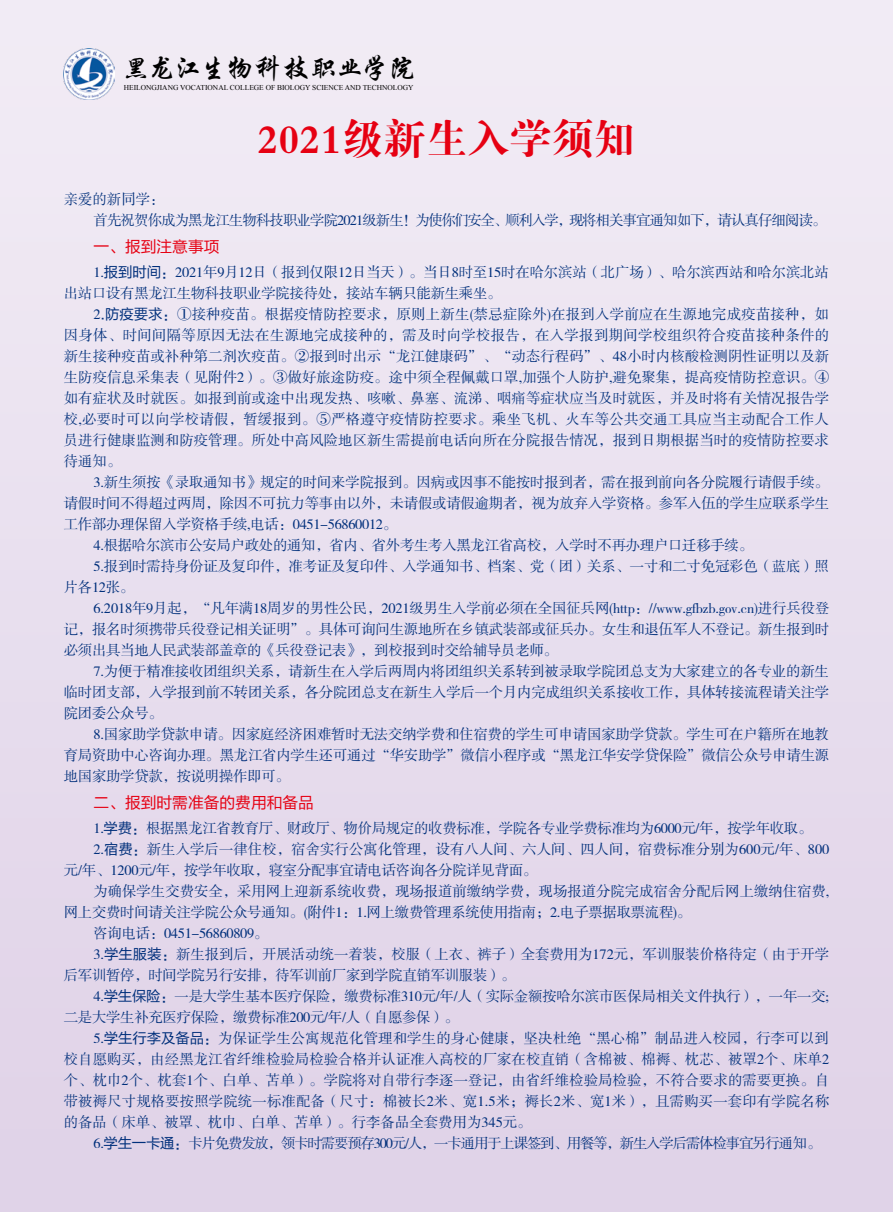
<style>
.page{position:relative;width:893px;height:1212px;background:#fff}
.page>*{position:absolute;margin:0;border:0;box-sizing:border-box;transform-origin:0 0}
.t1{font:42px "FZDBSJW GB1 0";color:#e60012}
.t2{font:27.9px "FZXKJW GB1 0";letter-spacing:-.075em;color:#000}
.t3{font:15.75px "FZLTHK GBK1 0";color:#e60012}
.t4{font:14.4px/21px "FZSSJW GB1 0";letter-spacing:-.015em;color:#002f7b}
.t5{font:14.4px "FZSSJW GB1 0";letter-spacing:.005em;color:#002f7b}
.t6{font:14.4px "FZSSJW GB1 0";letter-spacing:.01em;color:#002f7b}
.t7{font:14.4px/21px "FZSSJW GB1 0";letter-spacing:-.06em;color:#002f7b}
.t8{font:14.4px "FZSSJW GB1 0";letter-spacing:-.08em;color:#002f7b}
.t9{font:7.5px "Times New Roman";color:#000}
.s1{font-family:"FZLTHK GBK1 0"}
</style>
<div class="page">
<img style="left:0;top:0;width:893px;height:1212px">
<img style="left:64px;top:49px;width:51px;height:51px">
<h2 class="t2" style="left:122px;top:54px;width:294px">黑龙江生物科技职业学院</h2>
<p class="t9" style="left:124px;top:83px;width:291px">HEILONGJIANG VOCATIONAL COLLEGE OF BIOLOGY SCIENCE AND TECHNOLOGY</p>
<h1 class="t1" style="left:257px;top:116px;width:380px">2021级新生入学须知</h1>
<p class="t7" style="left:94px;top:189px;width:735px;text-indent:-30px">亲爱的新同学：<br>首先祝贺你成为黑龙江生物科技职业学院2021级新生！为使你们安全、顺利入学，现将相关事宜通知如下，请认真仔细阅读。</p>
<p class="t3" style="left:94px;top:238px;width:127px">一、报到注意事项</p>
<p class="t4" style="left:64px;top:262px;width:767px;text-indent:30px">1.<span class="s1">报到时间：</span>2021年9月12日（报到仅限12日当天）。当日8时至15时在哈尔滨站（北广场）、哈尔滨西站和哈尔滨北站出站口设有黑龙江生物科技职业学院接待处，接站车辆只能新生乘坐。</p>
<p class="t4" style="left:64px;top:304px;width:767px;text-align:justify;text-indent:30px">2<span class="s1">.防疫要求：</span>①接种疫苗。根据疫情防控要求，原则上新生(禁忌症除外)在报到入学前应在生源地完成疫苗接种，如因身体、时间间隔等原因无法在生源地完成接种的，需及时向学校报告，在入学报到期间学校组织符合疫苗接种条件的新生接种疫苗或补种第二剂次疫苗。②报到时出示“龙江健康码”、“动态行程码”、48小时内核酸检测阴性证明以及新生防疫信息采集表（见附件2）。③做好旅途防疫。途中须全程佩戴口罩,加强个人防护,避免聚集，提高疫情防控意识。④如有症状及时就医。如报到前或途中出现发热、咳嗽、鼻塞、流涕、咽痛等症状应当及时就医，并及时将有关情况报告学校,必要时可以向学校请假，暂缓报到。⑤严格遵守疫情防控要求。乘坐飞机、火车等公共交通工具应当主动配合工作人员进行健康监测和防疫管理。所处中高风险地区新生需提前电话向所在分院报告情况，报到日期根据当时的疫情防控要求待通知。</p>
<p class="t4" style="left:94px;top:472px;width:737px">3.新生须按《录取通知书》规定的时间来学院报到。因病或因事不能按时报到者，需在报到前向各分院履行请假手续。</p>
<p class="t4" style="left:64px;top:493px;width:767px">请假时间不得超过两周，除因不可抗力等事由以外，未请假或请假逾期者，视为放弃入学资格。参军入伍的学生应联系学生</p>
<p class="t4" style="left:64px;top:514px;width:335px">工作部办理保留入学资格手续,电话：0451-56860012。</p>
<p class="t4" style="left:94px;top:535px;width:661px">4.根据哈尔滨市公安局户政处的通知，省内、省外考生考入黑龙江省高校，入学时不再办理户口迁移手续。</p>
<p class="t4" style="left:94px;top:556px;width:737px">5.报到时需持身份证及复印件，准考证及复印件、入学通知书、档案、党（团）关系、一寸和二寸免冠彩色（蓝底）照</p>
<p class="t4" style="left:64px;top:577px;width:72px">片各12张。</p>
<p class="t4" style="left:94px;top:598px;width:737px">6.2018年9月起，“凡年满18周岁的男性公民，2021级男生入学前必须在全国征兵网(http：//www.gfbzb.gov.cn)进行兵役登</p>
<p class="t4" style="left:64px;top:619px;width:767px">记，报名时须携带兵役登记相关证明”。具体可询问生源地所在乡镇武装部或征兵办。女生和退伍军人不登记。新生报到时</p>
<p class="t4" style="left:64px;top:640px;width:496px">必须出具当地人民武装部盖章的《兵役登记表》，到校报到时交给辅导员老师。</p>
<p class="t4" style="left:94px;top:661px;width:737px">7.为便于精准接收团组织关系，请新生在入学后两周内将团组织关系转到被录取学院团总支为大家建立的各专业的新生</p>
<p class="t4" style="left:64px;top:682px;width:767px">临时团支部，入学报到前不转团关系，各分院团总支在新生入学后一个月内完成组织关系接收工作，具体转接流程请关注学</p>
<p class="t4" style="left:64px;top:703px;width:101px">院团委公众号。</p>
<p class="t4" style="left:94px;top:724px;width:737px">8.国家助学贷款申请。因家庭经济困难暂时无法交纳学费和住宿费的学生可申请国家助学贷款。学生可在户籍所在地教</p>
<p class="t4" style="left:64px;top:745px;width:767px">育局资助中心咨询办理。黑龙江省内学生还可通过“华安助学”微信小程序或“黑龙江华安学贷保险”微信公众号申请生源</p>
<p class="t4" style="left:64px;top:766px;width:228px">地国家助学贷款，按说明操作即可。</p>
<p class="t3" style="left:94px;top:794px;width:222px">二、报到时需准备的费用和备品</p>
<p class="t4" style="left:94px;top:819px;width:720px">1.<span class="s1">学费：</span>根据黑龙江省教育厅、财政厅、物价局规定的收费标准，学院各专业学费标准均为6000元/年，按学年收取。</p>
<p class="t5" style="left:94px;top:842px;width:737px">2.<span class="s1">宿费：</span>新生入学后一律住校，宿舍实行公寓化管理，设有八人间、六人间、四人间，宿费标准分别为600元/年、800</p>
<p class="t4" style="left:64px;top:861px;width:475px">元/年、1200元/年，按学年收取，寝室分配事宜请电话咨询各分院详见背面。</p>
<p class="t4" style="left:94px;top:882px;width:737px">为确保学生交费安全，采用网上迎新系统收费，现场报道前缴纳学费，现场报道分院完成宿舍分配后网上缴纳住宿费,</p>
<p class="t4" style="left:64px;top:902px;width:629px">网上交费时间请关注学院公众号通知。(附件1：1.网上缴费管理系统使用指南；2.电子票据取票流程)。</p>
<p class="t4" style="left:94px;top:923px;width:176px">咨询电话：0451-56860809。</p>
<p class="t4" style="left:94px;top:944px;width:737px">3.<span class="s1">学生服装：</span>新生报到后，开展活动统一着装，校服（上衣、裤子）全套费用为172元，军训服装价格待定（由于开学</p>
<p class="t4" style="left:64px;top:965px;width:453px">后军训暂停，时间学院另行安排，待军训前厂家到学院直销军训服装）。</p>
<p class="t4" style="left:94px;top:986px;width:737px">4.<span class="s1">学生保险：</span>一是大学生基本医疗保险，缴费标准310元/年/人（实际金额按哈尔滨市医保局相关文件执行），一年一交;</p>
<p class="t4" style="left:64px;top:1007px;width:397px">二是大学生补充医疗保险，缴费标准200元/年/人（自愿参保）。</p>
<p class="t6" style="left:94px;top:1031px;width:737px">5.<span class="s1">学生行李及备品：</span>为保证学生公寓规范化管理和学生的身心健康，坚决杜绝“黑心棉”制品进入校园，行李可以到</p>
<p class="t5" style="left:64px;top:1052px;width:767px">校自愿购买，由经黑龙江省纤维检验局检验合格并认证准入高校的厂家在校直销（含棉被、棉褥、枕芯、被罩2个、床单2</p>
<p class="t5" style="left:64px;top:1073px;width:767px">个、枕巾2个、枕套1个、白单、苫单）。学院将对自带行李逐一登记，由省纤维检验局检验，不符合要求的需要更换。自</p>
<p class="t6" style="left:64px;top:1094px;width:767px">带被褥尺寸规格要按照学院统一标准配备（尺寸：棉被长2米、宽1.5米；褥长2米、宽1米），且需购买一套印有学院名称</p>
<p class="t4" style="left:64px;top:1112px;width:469px">的备品（床单、被罩、枕巾、白单、苫单）。行李备品全套费用为345元。</p>
<p class="t8" style="left:94px;top:1136px;width:729px">6.<span class="s1">学生一卡通：</span>卡片免费发放，领卡时需要预存300元/人，一卡通用于上课签到、用餐等，新生入学后需体检事宜另行通知。</p>
</div>
